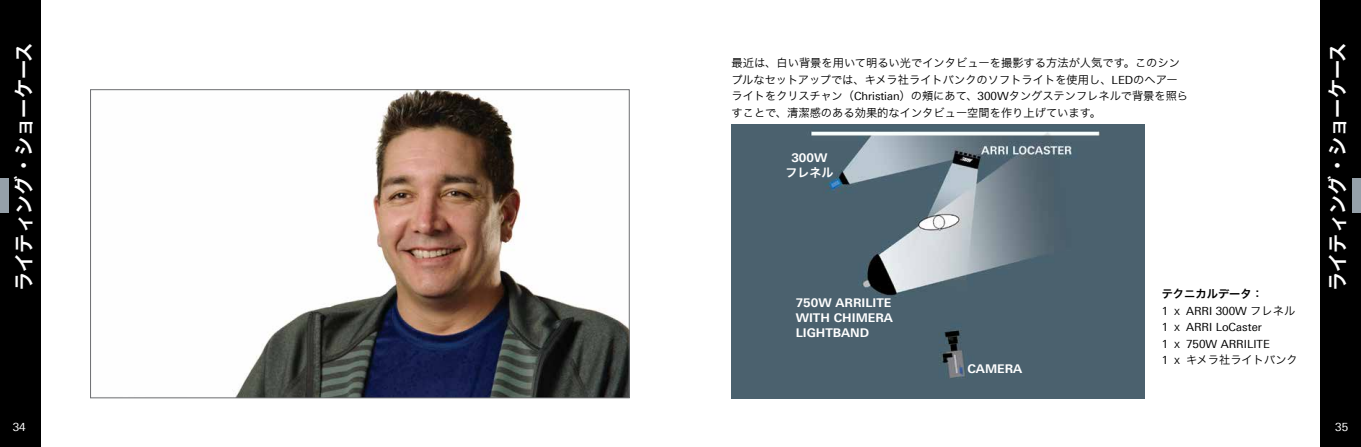
<style>
.page{position:relative;width:1361px;height:447px;background:#fff}
.page>*{position:absolute;margin:0;border:0;box-sizing:border-box;transform-origin:0 0}
.t1{font:20.25px "Hira Kaku Pro N W6";color:#fff;scale:.95 1}
.t2{font:700 12px/15px "Linotype Univers 630";color:#fff}
.t3{font:12px "Hira Kaku Pro N W6";color:#fff}
.t4{font:11.25px/16.5px "Hira Kaku Pro N W3";color:#000}
.t5{font:11.25px/16.5px "Linotype Univers 430";color:#000}
.t6{font:11.25px "Hira Kaku Pro N W6";color:#000}
.t7{font:11.25px "Linotype Univers 430";color:#fff}
.s1{font-family:"Linotype Univers 430"}
.s2{font-family:"Hira Kaku Pro N W3"}
</style>
<div class="page">
<div style="left:1320px;top:0;width:41px;height:446px;background:#000"></div>
<div style="left:0;top:0;width:40px;height:446px;background:#000"></div>
<div style="left:1352px;top:179px;width:9px;height:34px;background:#95a0a9"></div>
<div style="left:0;top:179px;width:9px;height:34px;background:#95a0a9"></div>
<img style="left:235px;top:91px;width:392px;height:305px">
<div style="left:90px;top:89px;width:539px;height:309px;border:1px solid #6d6e71"></div>
<img style="left:731px;top:125px;width:413px;height:273px">
<h1 class="t1" style="left:5px;top:291px;width:263px;rotate:-90deg">ライティング・ショーケース</h1>
<h1 class="t1" style="left:1319px;top:291px;width:263px;rotate:-90deg">ライティング・ショーケース</h1>
<p class="t4" style="left:731px;top:54px;width:458px">最近は、白い背景を用いて明るい光でインタビューを撮影する方法が人気です。このシンプルなセットアップでは、キメラ社ライトバンクのソフトライトを使用し、<span class="s1">LED</span>のヘアーライトをクリスチャン（<span class="s1">Christian</span>）の頬にあて、<span class="s1">300W</span>タングステンフレネルで背景を照らすことで、清潔感のある効果的なインタビュー空間を作り上げています。</p>
<p class="t2" style="left:791px;top:150px;width:37px">300W</p>
<p class="t3" style="left:785px;top:162px;width:49px">フレネル</p>
<p class="t6" style="left:1161px;top:284px;width:103px">テクニカルデータ：</p>
<p class="t5" style="left:1161px;top:302px;width:135px">1 <span class="s2">ｘ</span> ARRI 300W <span class="s2">フレネル<br></span>1 <span class="s2">ｘ</span> ARRI LoCaster<br>1 <span class="s2">ｘ</span> 750W ARRILITE</p>
<p class="t4" style="left:1161px;top:351px;width:138px"><span class="s1">1</span> ｘキメラ社ライトバンク</p>
<p class="t2" style="left:796px;top:295px;width:99px">750W ARRILITE<br>WITH CHIMERA<br>LIGHTBAND</p>
<p class="t2" style="left:967px;top:360px;width:56px">CAMERA</p>
<p class="t7" style="left:13px;top:420px;width:15px">34</p>
<p class="t7" style="left:1335px;top:420px;width:15px">35</p>
</div>
